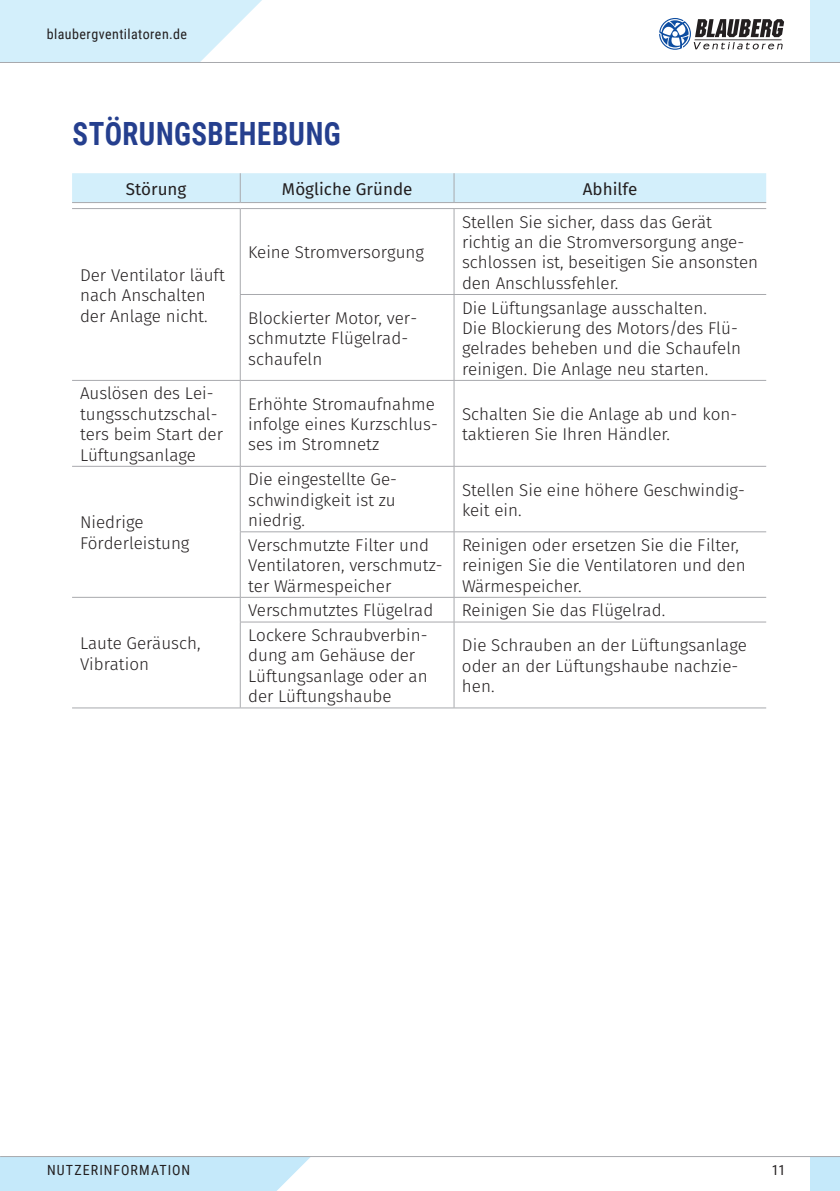
<style>
.page{position:relative;width:840px;height:1191px;background:#fff}
.page>*{position:absolute;margin:0;border:0;box-sizing:border-box;transform-origin:0 0}
.t1{font:700 32px "Roboto Condensed";letter-spacing:.015em;color:#253f8e;scale:.9 1}
.t2{font:300 17px/20.4px "Fira Sans";color:#231f20}
.t3{font:17px "Fira Sans";color:#231f20}
.t4{font:14px "Roboto Condensed";letter-spacing:.035em;color:#231f20}
.t5{font:14px "Roboto Condensed";letter-spacing:.075em;color:#231f20}
</style>
<div class="page">
<div style="left:810px;top:1156px;width:29px;height:35px;background:#c5e9fa"></div>
<div style="left:0;top:1156px;width:311px;height:35px;background:#c5e9fa"></div>
<hr style="left:1px;top:1156px;width:838px;height:1px;background:#a8a9ad">
<div style="left:810px;top:0;width:29px;height:62px;background:#d3effb"></div>
<svg style="left:659px;top:18px;width:124px;height:32px"></svg>
<svg style="left:0;top:0;width:262px;height:62px;background:#d8f0fb"></svg>
<hr style="left:0;top:62px;width:839px;height:1px;background:#a8a9ad">
<hr style="left:72px;top:202px;width:168px;height:1px;background:#a8a9ad">
<hr style="left:240px;top:202px;width:214px;height:1px;background:#a8a9ad">
<hr style="left:454px;top:202px;width:311px;height:1px;background:#a8a9ad">
<div style="left:72px;top:173px;width:693px;height:29px;background:#d3effb"></div>
<hr style="left:72px;top:208px;width:168px;height:1px;background:#a8a9ad">
<hr style="left:240px;top:208px;width:214px;height:1px;background:#a8a9ad">
<hr style="left:240px;top:209px;width:1px;height:85px;background:#a8a9ad">
<hr style="left:454px;top:208px;width:311px;height:1px;background:#a8a9ad">
<hr style="left:453px;top:209px;width:1px;height:85px;background:#a8a9ad">
<hr style="left:240px;top:294px;width:214px;height:1px;background:#a8a9ad">
<hr style="left:240px;top:295px;width:1px;height:85px;background:#a8a9ad">
<hr style="left:454px;top:294px;width:311px;height:1px;background:#a8a9ad">
<hr style="left:453px;top:295px;width:1px;height:85px;background:#a8a9ad">
<hr style="left:72px;top:380px;width:168px;height:1px;background:#a8a9ad">
<hr style="left:240px;top:380px;width:214px;height:1px;background:#a8a9ad">
<hr style="left:240px;top:381px;width:1px;height:85px;background:#a8a9ad">
<hr style="left:454px;top:380px;width:311px;height:1px;background:#a8a9ad">
<hr style="left:453px;top:381px;width:1px;height:85px;background:#a8a9ad">
<hr style="left:72px;top:466px;width:168px;height:1px;background:#a8a9ad">
<hr style="left:240px;top:466px;width:214px;height:1px;background:#a8a9ad">
<hr style="left:240px;top:466px;width:1px;height:65px;background:#a8a9ad">
<hr style="left:454px;top:466px;width:311px;height:1px;background:#a8a9ad">
<hr style="left:453px;top:466px;width:1px;height:65px;background:#a8a9ad">
<hr style="left:240px;top:531px;width:214px;height:1px;background:#a8a9ad">
<hr style="left:240px;top:532px;width:1px;height:65px;background:#a8a9ad">
<hr style="left:454px;top:531px;width:311px;height:1px;background:#a8a9ad">
<hr style="left:453px;top:532px;width:1px;height:65px;background:#a8a9ad">
<hr style="left:72px;top:597px;width:168px;height:1px;background:#a8a9ad">
<hr style="left:72px;top:707px;width:168px;height:1px;background:#a8a9ad">
<hr style="left:240px;top:597px;width:214px;height:1px;background:#a8a9ad">
<svg style="left:240px;top:597px;width:1px;height:24px"></svg>
<hr style="left:454px;top:597px;width:311px;height:1px;background:#a8a9ad">
<svg style="left:453px;top:598px;width:1px;height:23px"></svg>
<hr style="left:240px;top:621px;width:214px;height:1px;background:#a8a9ad">
<hr style="left:240px;top:622px;width:1px;height:85px;background:#a8a9ad">
<hr style="left:454px;top:621px;width:311px;height:1px;background:#a8a9ad">
<hr style="left:453px;top:622px;width:1px;height:85px;background:#a8a9ad">
<hr style="left:240px;top:707px;width:214px;height:1px;background:#a8a9ad">
<hr style="left:454px;top:707px;width:311px;height:1px;background:#a8a9ad">
<p class="t4" style="left:47px;top:24px;width:142px">blaubergventilatoren.de</p>
<h1 class="t1" style="left:73px;top:111px;width:299px">STÖRUNGSBEHEBUNG</h1>
<p class="t3" style="left:126px;top:177px;width:62px">Störung</p>
<p class="t3" style="left:282px;top:177px;width:132px">Mögliche Gründe</p>
<p class="t3" style="left:582px;top:177px;width:56px">Abhilfe</p>
<p class="t2" style="left:80px;top:266px;width:146px">Der Ventilator läuft nach Anschalten der Anlage nicht.</p>
<p class="t2" style="left:248px;top:243px;width:177px">Keine Stromversorgung</p>
<p class="t2" style="left:462px;top:213px;width:297px">Stellen Sie sicher, dass das Gerät richtig an die Stromversorgung ange&shy;schlossen ist, beseitigen Sie ansonsten den Anschlussfehler.</p>
<p class="t2" style="left:248px;top:309px;width:170px">Blockierter Motor, ver&shy;schmutzte Flügelrad&shy;schaufeln</p>
<p class="t2" style="left:462px;top:299px;width:280px">Die Lüftungsanlage ausschalten.<br>Die Blockierung des Motors/des Flü&shy;gelrades beheben und die Schaufeln reinigen. Die Anlage neu starten.</p>
<p class="t2" style="left:80px;top:384px;width:144px">Auslösen des Lei&shy;tungsschutzschal&shy;ters beim Start der<br>Lüftungsanlage</p>
<p class="t2" style="left:248px;top:395px;width:191px">Erhöhte Stromaufnahme infolge eines Kurzschlus&shy;ses im Stromnetz</p>
<p class="t2" style="left:462px;top:405px;width:276px">Schalten Sie die Anlage ab und kon&shy;taktieren Sie Ihren Händler.</p>
<p class="t2" style="left:80px;top:513px;width:111px">Niedrige<br>Förderleistung</p>
<p class="t2" style="left:80px;top:634px;width:122px">Laute Geräusch,<br>Vibration</p>
<p class="t2" style="left:248px;top:470px;width:150px;text-align:justify">Die eingestellte Ge&shy;schwindigkeit ist zu niedrig.</p>
<p class="t2" style="left:461px;top:480px;width:284px">Stellen Sie eine höhere Geschwindig&shy;keit ein.</p>
<p class="t2" style="left:248px;top:536px;width:196px">Verschmutzte Filter und<br>Ventilatoren, verschmutz&shy;ter Wärmespeicher</p>
<p class="t2" style="left:461px;top:536px;width:285px">Reinigen oder ersetzen Sie die Filter, reinigen Sie die Ventilatoren und den<br>Wärmespeicher.</p>
<p class="t2" style="left:248px;top:601px;width:186px">Verschmutztes Flügelrad</p>
<p class="t2" style="left:461px;top:601px;width:204px">Reinigen Sie das Flügelrad.</p>
<p class="t2" style="left:248px;top:626px;width:181px">Lockere Schraubverbin&shy;dung am Gehäuse der<br>Lüftungsanlage oder an der Lüftungshaube</p>
<p class="t2" style="left:461px;top:636px;width:286px">Die Schrauben an der Lüftungsanlage oder an der Lüftungshaube nachzie&shy;hen.</p>
<p class="t5" style="left:47px;top:1159px;width:145px">NUTZERINFORMATION</p>
<p class="t4" style="left:771px;top:1159px;width:15px">11</p>
</div>
